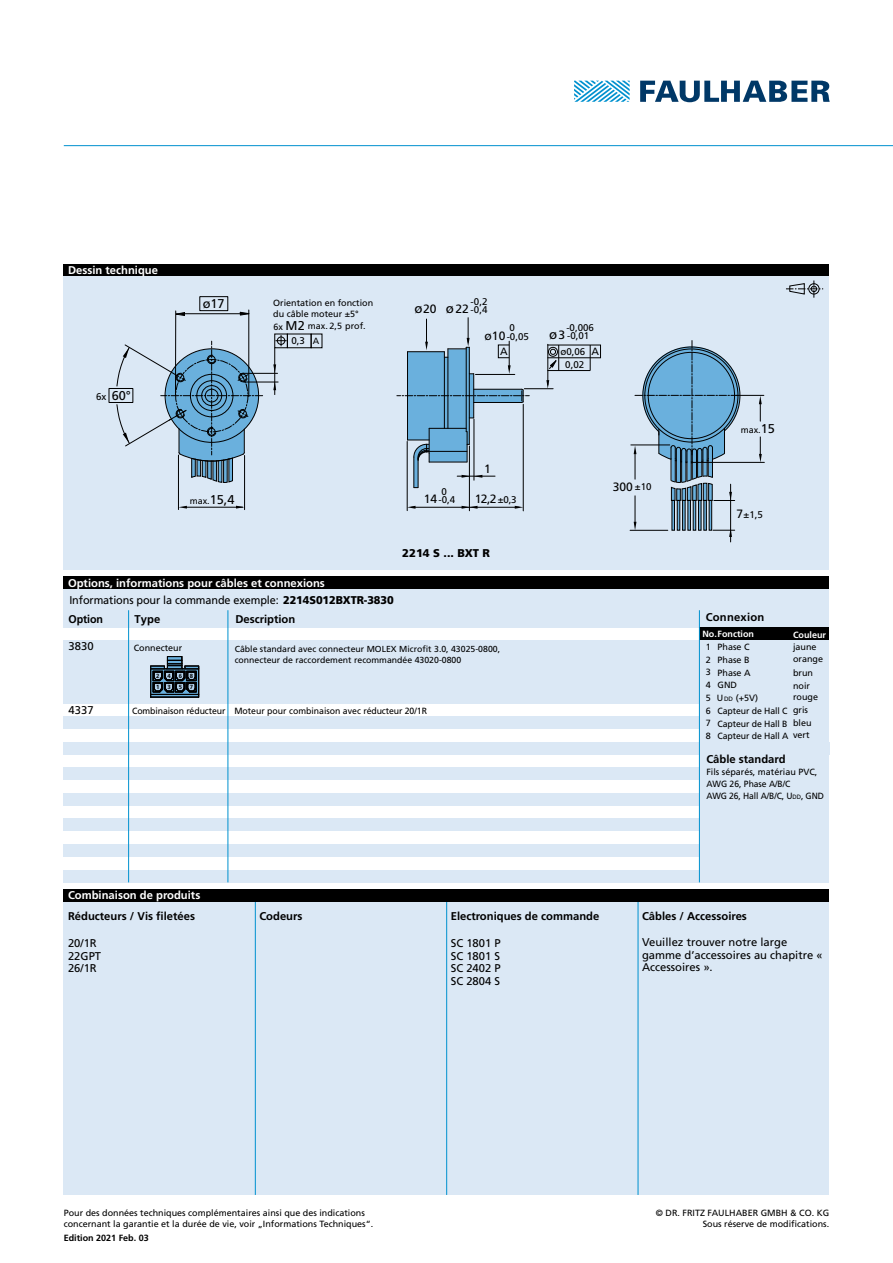
<style>
.page{position:relative;width:893px;height:1263px;background:#fff}
.page>*{position:absolute;margin:0;border:0;box-sizing:border-box;transform-origin:0 0}
.t1{font:13.2px "Frutiger LT";color:#000}
.t2{font:12.75px "Frutiger LT";color:#000}
.t3{font:12px "Frutiger LT";color:#000}
.t4{font:11.25px/12.8px "Frutiger LT";color:#000}
.t5{font:700 11.25px "Frutiger LT";color:#000}
.t6{font:700 11.25px "Frutiger LT";color:#fff}
.t7{font:900 11.25px "Frutiger LT";color:#000}
.t8{font:700 11.25px "Frutiger LT";letter-spacing:.02em;color:#000}
.t9{font:10.5px "Frutiger LT";color:#000}
.t10{font:9.75px/8.9px "Frutiger LT";color:#000}
.t11{font:9px/12.8px "Frutiger LT";color:#000}
.t12{font:700 9px "Frutiger LT";color:#fff}
.t13{font:700 9px "Frutiger LT";color:#000}
.t14{font:8.7px/10.5px "Frutiger LT";color:#000}
.t15{font:700 6px/11.4px "Frutiger LT";color:#000}
.s1{font-size:9.75px}
.s2{font-size:12.75px}
.s3{font-size:9px}
.s4{font-size:13.2px}
.s5{font-size:12px}
.s6{font-size:10.5px}
.s7{font-weight:900}
.s8{font-weight:700}
.s9{font-size:6.3px}
</style>
<div class="page">
<div style="left:64px;top:901px;width:765px;height:294px;background:#dbe8f5"></div>
<hr style="left:255px;top:901px;width:1px;height:294px;background:#0091cf">
<hr style="left:638px;top:901px;width:1px;height:294px;background:#0091cf">
<hr style="left:446px;top:901px;width:1px;height:294px;background:#0091cf">
<svg style="left:574px;top:81px;width:56px;height:21px"></svg>
<svg style="left:640px;top:81px;width:190px;height:21px"></svg>
<div style="left:64px;top:264px;width:765px;height:12px;background:#000"></div>
<div style="left:64px;top:889px;width:765px;height:12px;background:#000"></div>
<div style="left:64px;top:276px;width:765px;height:294px;background:#dbe8f5"></div>
<div style="left:64px;top:576px;width:765px;height:13px;background:#000"></div>
<hr style="left:64px;top:145px;width:829px;height:1px;background:#0091cf">
<svg style="left:786px;top:280px;width:37px;height:18px"></svg>
<svg style="left:408px;top:506px;width:7px;height:3px"></svg>
<svg style="left:515px;top:506px;width:8px;height:3px"></svg>
<hr style="left:469px;top:446px;width:1px;height:65px;background:#000">
<hr style="left:412px;top:507px;width:107px;height:1px;background:#000">
<hr style="left:630px;top:530px;width:38px;height:1px;background:#000">
<hr style="left:631px;top:445px;width:39px;height:1px;background:#000">
<svg style="left:273px;top:364px;width:3px;height:9px"></svg>
<hr style="left:730px;top:484px;width:1px;height:58px;background:#000">
<svg style="left:240px;top:312px;width:9px;height:4px"></svg>
<svg style="left:176px;top:312px;width:9px;height:4px"></svg>
<hr style="left:249px;top:310px;width:1px;height:87px;background:#000">
<hr style="left:175px;top:311px;width:1px;height:84px;background:#000">
<hr style="left:180px;top:313px;width:69px;height:1px;background:#000">
<hr style="left:244px;top:382px;width:34px;height:1px;background:#000">
<hr style="left:243px;top:373px;width:35px;height:1px;background:#000">
<svg style="left:462px;top:506px;width:15px;height:3px"></svg>
<hr style="left:407px;top:441px;width:1px;height:70px;background:#000">
<hr style="left:523px;top:404px;width:1px;height:107px;background:#000">
<hr style="left:547px;top:370px;width:43px;height:1px;background:#000">
<svg style="left:590px;top:347px;width:1px;height:23px"></svg>
<div style="left:200px;top:296px;width:28px;height:15px;border:1px solid #000"></div>
<svg style="left:179px;top:506px;width:8px;height:3px"></svg>
<svg style="left:236px;top:506px;width:8px;height:3px"></svg>
<hr style="left:185px;top:507px;width:58px;height:1px;background:#000">
<hr style="left:178px;top:455px;width:1px;height:55px;background:#000">
<hr style="left:244px;top:455px;width:1px;height:55px;background:#000">
<hr style="left:274px;top:348px;width:1px;height:47px;background:#000">
<div style="left:311px;top:334px;width:11px;height:14px;border:1px solid #000"></div>
<svg style="left:277px;top:336px;width:9px;height:10px"></svg>
<div style="left:275px;top:334px;width:13px;height:14px;border:1px solid #000"></div>
<svg style="left:634px;top:341px;width:130px;height:196px"></svg>
<svg style="left:117px;top:341px;width:146px;height:142px"></svg>
<div style="left:109px;top:388px;width:24px;height:15px;border:1px solid #000"></div>
<svg style="left:397px;top:318px;width:162px;height:170px"></svg>
<div style="left:498px;top:345px;width:11px;height:13px;border:1px solid #000"></div>
<div style="left:64px;top:716px;width:765px;height:13px;background:#dbe8f5"></div>
<div style="left:64px;top:589px;width:765px;height:38px;background:#dbe8f5"></div>
<div style="left:64px;top:640px;width:765px;height:56px;background:#dbe8f5"></div>
<div style="left:64px;top:767px;width:765px;height:13px;background:#dbe8f5"></div>
<div style="left:64px;top:793px;width:765px;height:13px;background:#dbe8f5"></div>
<div style="left:64px;top:819px;width:765px;height:12px;background:#dbe8f5"></div>
<div style="left:64px;top:691px;width:765px;height:13px;background:#dbe8f5"></div>
<div style="left:64px;top:844px;width:765px;height:13px;background:#dbe8f5"></div>
<div style="left:64px;top:870px;width:765px;height:12px;background:#dbe8f5"></div>
<div style="left:64px;top:742px;width:765px;height:13px;background:#dbe8f5"></div>
<hr style="left:228px;top:610px;width:1px;height:272px;background:#0091cf">
<hr style="left:128px;top:610px;width:1px;height:272px;background:#0091cf">
<div style="left:699px;top:622px;width:130px;height:253px;background:#dbe8f5"></div>
<div style="left:699px;top:627px;width:130px;height:13px;background:#000"></div>
<hr style="left:151px;top:697px;width:48px;height:1px;background:#000">
<svg style="left:150px;top:656px;width:49px;height:41px"></svg>
<hr style="left:699px;top:610px;width:1px;height:272px;background:#0091cf">
<p class="t6" style="left:68px;top:264px;width:91px">Dessin technique</p>
<h2 class="t2" style="left:96px;top:388px;width:36px"><span class="s1">6x</span> 60°</h2>
<h2 class="t2" style="left:203px;top:296px;width:23px">ø17</h2>
<p class="t11" style="left:273px;top:298px;width:102px;line-height:10.8px">Orientation en fonction du câble moteur ±5°</p>
<p class="t11" style="left:273px;top:320px;width:94px">6x <span class="s2">M2</span> max. 2,5 prof.</p>
<p class="t10" style="left:291px;top:336px;width:29px">0,3 <span class="s3">A</span></p>
<h3 class="t3" style="left:414px;top:302px;width:24px"><span class="s4">ø</span>20</h3>
<h3 class="t3" style="left:446px;top:302px;width:25px"><span class="s4">ø</span>22</h3>
<p class="t10" style="left:471px;top:297px;width:18px">-0,2 -0,4</p>
<h3 class="t3" style="left:485px;top:328px;width:22px">ø10</h3>
<p class="t10" style="left:507px;top:323px;width:24px">0 -0,05</p>
<h1 class="t1" style="left:549px;top:327px;width:18px">ø<span class="s5">3</span></h1>
<p class="t10" style="left:566px;top:323px;width:29px">-0,006 -0,01</p>
<p class="t9" style="left:500px;top:345px;width:9px">A</p>
<p class="t10" style="left:560px;top:348px;width:40px">ø0,06 <span class="s6">A</span></p>
<p class="t10" style="left:565px;top:360px;width:20px">0,02</p>
<h3 class="t3" style="left:484px;top:461px;width:8px">1</h3>
<p class="t10" style="left:442px;top:487px;width:7px">0</p>
<h3 class="t3" style="left:424px;top:492px;width:15px">14</h3>
<h3 class="t3" style="left:475px;top:492px;width:23px">12,2</h3>
<p class="t11" style="left:190px;top:494px;width:46px">max.<span class="s2">15,4</span></p>
<p class="t10" style="left:438px;top:495px;width:18px">-0,4</p>
<p class="t10" style="left:498px;top:495px;width:20px">±0,3</p>
<p class="t6" style="left:68px;top:576px;width:258px">Options, informations pour câbles et connexions</p>
<p class="t4" style="left:69px;top:591px;width:327px;line-height:18.5px">Informations pour la commande exemple: <span class="s7">2214S012BXTR-3830<br></span><span class="s8">Option</span></p>
<p class="t5" style="left:135px;top:612px;width:27px">Type</p>
<p class="t5" style="left:235px;top:612px;width:61px">Description</p>
<p class="t7" style="left:402px;top:546px;width:89px">2214 S ... BXT R</p>
<p class="t4" style="left:69px;top:640px;width:27px">3830</p>
<p class="t4" style="left:69px;top:704px;width:27px">4337</p>
<p class="t11" style="left:134px;top:642px;width:50px">Connecteur</p>
<p class="t14" style="left:235px;top:644px;width:267px">Câble standard avec connecteur MOLEX Microfit 3.0, 43025-0800, connecteur de raccordement recommandée 43020-0800</p>
<p class="t15" style="left:156px;top:670px;width:5px">2</p>
<p class="t15" style="left:167px;top:670px;width:5px">4<br>3</p>
<p class="t15" style="left:179px;top:670px;width:5px">6</p>
<p class="t15" style="left:156px;top:681px;width:5px">1</p>
<p class="t15" style="left:179px;top:681px;width:5px">5</p>
<p class="t15" style="left:190px;top:670px;width:5px">8</p>
<p class="t15" style="left:190px;top:681px;width:5px">7</p>
<p class="t11" style="left:132px;top:704px;width:296px">Combinaison réducteur Moteur pour combinaison avec réducteur 20/1R</p>
<h3 class="t3" style="left:613px;top:480px;width:40px">300 <span class="s1">±10</span></h3>
<p class="t11" style="left:741px;top:423px;width:36px">max.<span class="s2">15</span></p>
<p class="t10" style="left:737px;top:510px;width:28px"><span class="s5">7</span>±1,5</p>
<p class="t8" style="left:706px;top:611px;width:60px">Connexion</p>
<p class="t12" style="left:702px;top:629px;width:53px">No.Fonction</p>
<p class="t11" style="left:717px;top:641px;width:73px">Phase C<br>Phase B<br>Phase A<br>GND<br>U<span class="s9">DD</span> (+5V)<br>Capteur de Hall C<br>Capteur de Hall B<br>Capteur de Hall A</p>
<p class="t12" style="left:793px;top:629px;width:35px">Couleur</p>
<p class="t11" style="left:793px;top:640px;width:32px">jaune orange brun noir</p>
<p class="t11" style="left:793px;top:691px;width:27px">rouge gris bleu vert</p>
<p class="t11" style="left:706px;top:640px;width:7px;text-align:justify">1<br>2<br>3<br>4<br>5<br>6<br>7<br>8</p>
<p class="t5" style="left:706px;top:753px;width:81px">Câble standard</p>
<p class="t11" style="left:706px;top:766px;width:119px;line-height:12px">Fils séparés, matériau PVC,<br>AWG 26, Phase A/B/C<br>AWG 26, Hall A/B/C, U<span class="s9">DD</span>, GND</p>
<p class="t6" style="left:68px;top:889px;width:134px">Combinaison de produits</p>
<p class="t5" style="left:68px;top:909px;width:129px">Réducteurs / Vis filetées</p>
<p class="t5" style="left:259px;top:909px;width:45px">Codeurs</p>
<p class="t5" style="left:451px;top:909px;width:150px">Electroniques de commande</p>
<p class="t5" style="left:642px;top:909px;width:106px">Câbles / Accessoires</p>
<p class="t4" style="left:68px;top:936px;width:35px">20/1R<br>22GPT<br>26/1R</p>
<p class="t4" style="left:451px;top:936px;width:52px;text-align:justify">SC 1801 P SC 1801 S SC 2402 P SC 2804 S</p>
<p class="t4" style="left:642px;top:936px;width:182px">Veuillez trouver notre large gamme d’accessoires au chapitre «<br>Accessoires ».</p>
<p class="t11" style="left:64px;top:1208px;width:311px;line-height:10.8px">Pour des données techniques complémentaires ainsi que des indications concernant la garantie et la durée de vie, voir „Informations Techniques“.</p>
<p class="t11" style="left:656px;top:1208px;width:175px;line-height:10.8px;text-align:right">© DR. FRITZ FAULHABER GMBH &amp; CO. KG<br>Sous réserve de modifications.</p>
<p class="t13" style="left:64px;top:1233px;width:87px">Edition 2021 Feb. 03</p>
</div>
